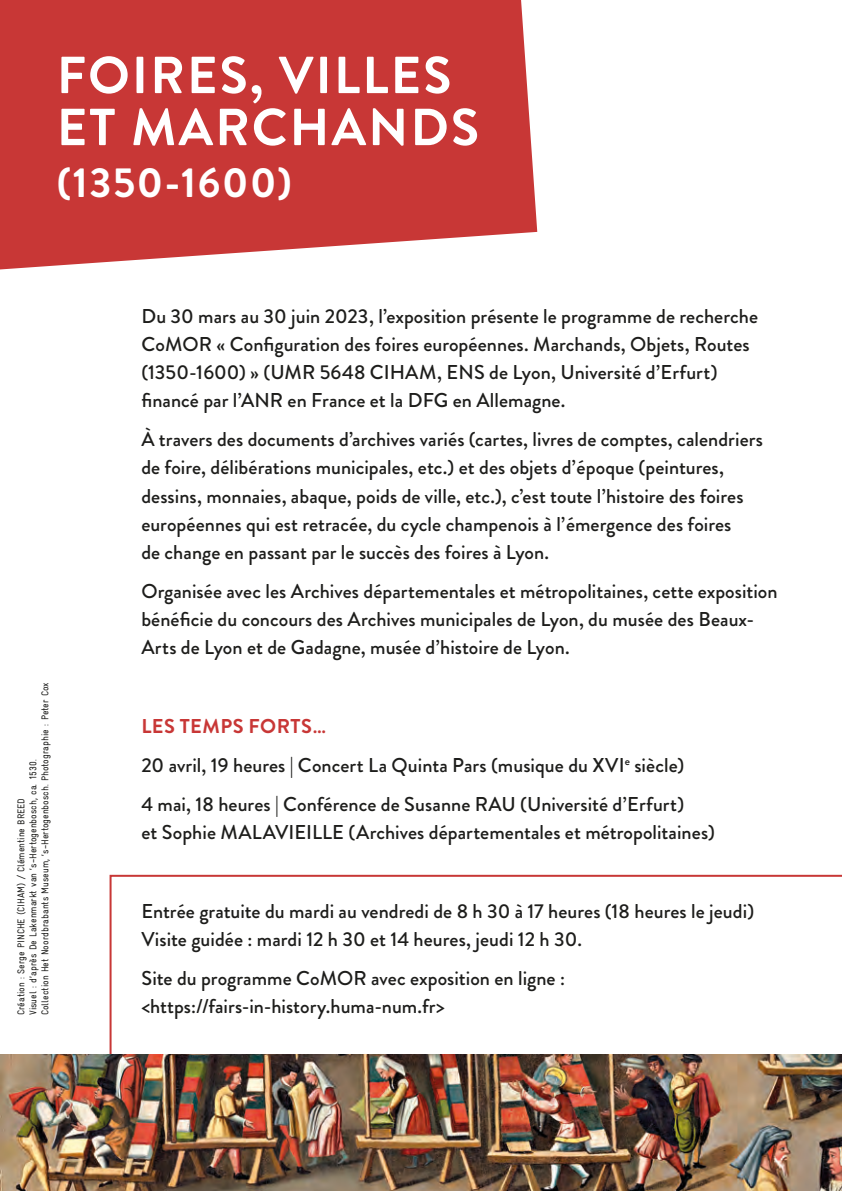
<style>
.page{position:relative;width:842px;height:1191px;background:#fff}
.page>*{position:absolute;margin:0;border:0;box-sizing:border-box;transform-origin:0 0}
.t1{font:700 52px "Brandon Grotesque";letter-spacing:.04em;color:#fff}
.t2{font:700 42px "Brandon Grotesque";letter-spacing:.04em;color:#fff}
.t3{font:500 20px/28px "Brandon Grotesque";letter-spacing:.005em;color:#1d1d1b}
.t4{font:700 20px "Brandon Grotesque";letter-spacing:.025em;color:#c83736}
.t5{font:condensed 10px "Gravur";color:#1d1d1b}
</style>
<div class="page">
<svg style="left:0;top:0;width:537px;height:269px;background:#cc4645"></svg>
<svg style="left:110px;top:874px;width:732px;height:180px"></svg>
<img style="left:0;top:1054px;width:842px;height:137px">
<p class="t1" style="left:57px;top:39px;width:396px">FOIRES, VILLES</p>
<p class="t1" style="left:57px;top:91px;width:424px">ET MARCHANDS</p>
<p class="t2" style="left:57px;top:153px;width:237px">(1350-1600)</p>
<p class="t5" style="left:39px;top:1015px;width:334px;rotate:-90deg">Collection Het Noordbrabants Museum, ‘s-Hertogenbosch. Photographie : Peter Cox</p>
<p class="t5" style="left:27px;top:1015px;width:257px;rotate:-90deg">Visuel : d’après De Lakenmarkt van ‘s-Hertogenbosch, ca. 1530.</p>
<p class="t5" style="left:15px;top:1015px;width:218px;rotate:-90deg">Création : Serge PINCHE (CIHAM) / Clémentine BREED</p>
<p class="t3" style="left:141px;top:302px;width:618px">Du 30 mars au 30 juin 2023, l’exposition présente le programme de recherche CoMOR « Configuration des foires européennes. Marchands, Objets, Routes (1350-1600) » (UMR 5648 CIHAM, ENS de Lyon, Université d’Erfurt) financé par l’ANR en France et la DFG en Allemagne.</p>
<p class="t3" style="left:141px;top:426px;width:623px">À travers des documents d’archives variés (cartes, livres de comptes, calendriers de foire, délibérations municipales, etc.) et des objets d’époque (peintures, dessins, monnaies, abaque, poids de ville, etc.), c’est toute l’histoire des foires européennes qui est retracée, du cycle champenois à l’émergence des foires<br>de change en passant par le succès des foires à Lyon.</p>
<p class="t3" style="left:141px;top:577px;width:638px">Organisée avec les Archives départementales et métropolitaines, cette exposition bénéficie du concours des Archives municipales de Lyon, du musée des Beaux-<br>Arts de Lyon et de Gadagne, musée d’histoire de Lyon.</p>
<p class="t4" style="left:141px;top:711px;width:186px">LES TEMPS FORTS…</p>
<p class="t3" style="left:141px;top:751px;width:544px">20 avril, 19 heures | Concert La Quinta Pars (musique du XVI<sup>e</sup> siècle)</p>
<p class="t3" style="left:141px;top:791px;width:575px">4 mai, 18 heures | Conférence de Susanne RAU (Université d’Erfurt)<br>et Sophie MALAVIEILLE (Archives départementales et métropolitaines)</p>
<p class="t3" style="left:141px;top:897px;width:614px">Entrée gratuite du mardi au vendredi de 8 h 30 à 17 heures (18 heures le jeudi)<br>Visite guidée : mardi 12 h 30 et 14 heures, jeudi 12 h 30.</p>
<p class="t3" style="left:141px;top:965px;width:425px">Site du programme CoMOR avec exposition en ligne :</p>
<p class="t3" style="left:141px;top:993px;width:305px">&lt;https://fairs-in-history.huma-num.fr&gt;</p>
</div>
